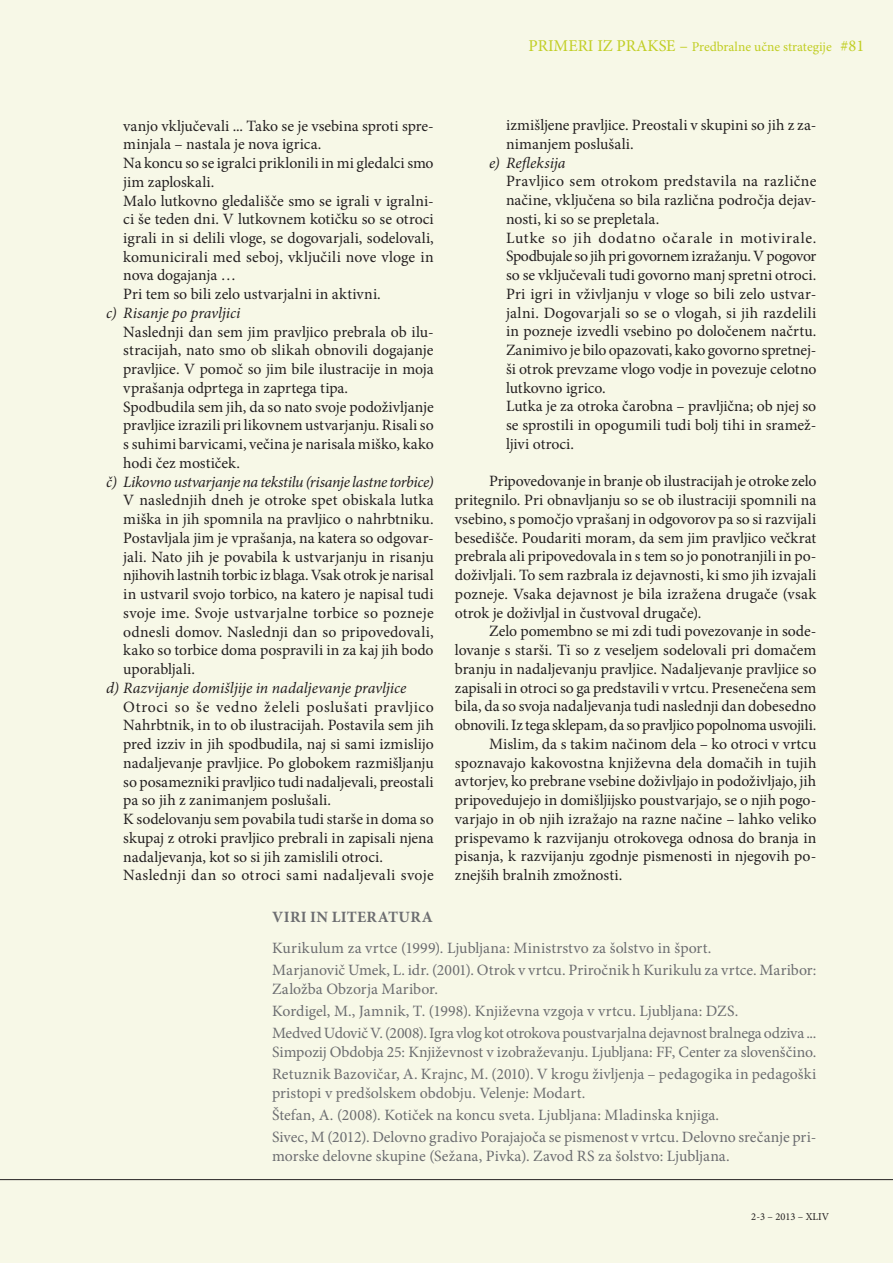
<style>
.page{position:relative;width:893px;height:1263px;background:#f7f8e7}
.page>*{position:absolute;margin:0;border:0;box-sizing:border-box;transform-origin:0 0}
.t1{font:15.75px/18.8px "Minion Pro";color:#231f20}
.t2{font:15.75px/22.2px "Minion Pro";color:#6c6d70}
.t3{font:italic 15.75px "Minion Pro";letter-spacing:-.01em;color:#231f20}
.t4{font:15.75px "Minion Pro";letter-spacing:-.02em;color:#231f20}
.t5{font:700 15.75px "Minion Pro";letter-spacing:.02em;color:#6c6d70}
.t6{font:13.5px "Minion Pro";color:#c1ce23}
.t7{font:10.5px "Minion Pro";color:#231f20}
.s1{font-size:16.5px}
</style>
<div class="page">
<hr style="left:0;top:1179px;width:893px;height:1px;background:#231f20">
<p class="t6" style="left:529px;top:38px;width:337px"><span class="s1">PRIMERI IZ PRAKSE –</span> Predbralne učne strategije <span class="s1">#81</span></p>
<p class="t1" style="left:123px;top:116px;width:312px">vanjo vključevali ... Tako se je vsebina sproti spre&shy;minjala – nastala je nova igrica.<br>Na koncu so se igralci priklonili in mi gledalci smo jim zaploskali.<br>Malo lutkovno gledališče smo se igrali v igralni&shy;ci še teden dni. V lutkovnem kotičku so se otroci igrali in si delili vloge, se dogovarjali, sodelovali, komunicirali med seboj, vključili nove vloge in nova dogajanja …<br>Pri tem so bili zelo ustvarjalni in aktivni.</p>
<p class="t3" style="left:106px;top:302px;width:136px">c) Risanje po pravljici</p>
<p class="t1" style="left:123px;top:322px;width:312px">Naslednji dan sem jim pravljico prebrala ob ilu&shy;stracijah, nato smo ob slikah obnovili dogajanje pravljice. V pomoč so jim bile ilustracije in moja vprašanja odprtega in zaprtega tipa.<br>Spodbudila sem jih, da so nato svoje podoživljanje pravljice izrazili pri likovnem ustvarjanju. Risali so s suhimi barvicami, večina je narisala miško, kako hodi čez mostiček.</p>
<p class="t3" style="left:106px;top:471px;width:329px">č) Likovno ustvarjanje na tekstilu (risanje lastne torbice)</p>
<p class="t1" style="left:123px;top:491px;width:312px;text-align:justify">V naslednjih dneh je otroke spet obiskala lutka miška in jih spomnila na pravljico o nahrbtniku.<br>Postavljala jim je vprašanja, na katera so odgovar&shy;jali. Nato jih je povabila k ustvarjanju in risanju njihovih lastnih torbic iz blaga. Vsak otrok je narisal in ustvaril svojo torbico, na katero je napisal tudi svoje ime. Svoje ustvarjalne torbice so pozneje odnesli domov. Naslednji dan so pripovedovali, kako so torbice doma pospravili in za kaj jih bodo uporabljali.</p>
<p class="t3" style="left:106px;top:677px;width:302px">d) Razvijanje domišljije in nadaljevanje pravljice</p>
<p class="t1" style="left:123px;top:697px;width:312px">Otroci so še vedno želeli poslušati pravljico Nahrbtnik, in to ob ilustracijah. Postavila sem jih pred izziv in jih spodbudila, naj si sami izmislijo nadaljevanje pravljice. Po globokem razmišljanju so posamezniki pravljico tudi nadaljevali, preostali pa so jih z zanimanjem poslušali.<br>K sodelovanju sem povabila tudi starše in doma so skupaj z otroki pravljico prebrali in zapisali njena nadaljevanja, kot so si jih zamislili otroci.<br>Naslednji dan so otroci sami nadaljevali svoje</p>
<p class="t1" style="left:506px;top:116px;width:312px">izmišljene pravljice. Preostali v skupini so jih z za&shy;nimanjem poslušali.</p>
<p class="t3" style="left:489px;top:152px;width:78px">e) Refleksija</p>
<p class="t1" style="left:506px;top:172px;width:312px">Pravljico sem otrokom predstavila na različne načine, vključena so bila različna področja dejav&shy;nosti, ki so se prepletala.<br>Lutke so jih dodatno očarale in motivirale.<br>Spodbujale so jih pri govornem izražanju. V pogovor so se vključevali tudi govorno manj spretni otroci.<br>Pri igri in vživljanju v vloge so bili zelo ustvar&shy;jalni. Dogovarjali so se o vlogah, si jih razdelili in pozneje izvedli vsebino po določenem načrtu.<br>Zanimivo je bilo opazovati, kako govorno spretnej&shy;ši otrok prevzame vlogo vodje in povezuje celotno lutkovno igrico.<br>Lutka je za otroka čarobna – pravljična; ob njej so se sprostili in opogumili tudi bolj tihi in sramež&shy;ljivi otroci.</p>
<p class="t1" style="left:455px;top:472px;width:363px;text-align:justify;text-indent:34px">Pripovedovanje in branje ob ilustracijah je otroke zelo pritegnilo. Pri obnavljanju so se ob ilustraciji spomnili na vsebino, s pomočjo vprašanj in odgovorov pa so si razvijali besedišče. Poudariti moram, da sem jim pravljico večkrat prebrala ali pripovedovala in s tem so jo ponotranjili in po&shy;doživljali. To sem razbrala iz dejavnosti, ki smo jih izvajali pozneje. Vsaka dejavnost je bila izražena drugače (vsak otrok je doživljal in čustvoval drugače).</p>
<p class="t1" style="left:489px;top:622px;width:329px">Zelo pomembno se mi zdi tudi povezovanje in sode-</p>
<p class="t1" style="left:455px;top:641px;width:363px">lovanje s starši. Ti so z veseljem sodelovali pri domačem</p>
<p class="t1" style="left:455px;top:659px;width:363px">branju in nadaljevanju pravljice. Nadaljevanje pravljice so</p>
<p class="t1" style="left:455px;top:678px;width:363px">zapisali in otroci so ga predstavili v vrtcu. Presenečena sem</p>
<p class="t1" style="left:455px;top:697px;width:363px">bila, da so svoja nadaljevanja tudi naslednji dan dobesedno</p>
<p class="t4" style="left:455px;top:714px;width:363px">obnovili. Iz tega sklepam, da so pravljico popolnoma usvojili.</p>
<p class="t1" style="left:489px;top:734px;width:329px">Mislim, da s takim načinom dela – ko otroci v vrtcu</p>
<p class="t1" style="left:455px;top:753px;width:363px">spoznavajo kakovostna književna dela domačih in tujih</p>
<p class="t1" style="left:455px;top:772px;width:363px">avtorjev, ko prebrane vsebine doživljajo in podoživljajo, jih</p>
<p class="t1" style="left:455px;top:791px;width:363px">pripovedujejo in domišljijsko poustvarjajo, se o njih pogo-</p>
<p class="t1" style="left:455px;top:809px;width:363px">varjajo in ob njih izražajo na razne načine – lahko veliko</p>
<p class="t1" style="left:455px;top:828px;width:363px">prispevamo k razvijanju otrokovega odnosa do branja in</p>
<p class="t1" style="left:455px;top:847px;width:363px">pisanja, k razvijanju zgodnje pismenosti in njegovih po-</p>
<p class="t1" style="left:455px;top:866px;width:169px">znejših bralnih zmožnosti.</p>
<p class="t5" style="left:272px;top:905px;width:162px">VIRI IN LITERATURA</p>
<p class="t2" style="left:272px;top:937px;width:546px">Kurikulum za vrtce (1999). Ljubljana: Ministrstvo za šolstvo in šport.<br>Marjanovič Umek, L. idr. (2001). Otrok v vrtcu. Priročnik h Kurikulu za vrtce. Maribor:</p>
<p class="t2" style="left:272px;top:978px;width:546px">Založba Obzorja Maribor.<br>Kordigel, M., Jamnik, T. (1998). Književna vzgoja v vrtcu. Ljubljana: DZS.<br>Medved Udovič V. (2008). Igra vlog kot otrokova poustvarjalna dejavnost bralnega odziva ...</p>
<p class="t2" style="left:272px;top:1041px;width:546px">Simpozij Obdobja 25: Književnost v izobraževanju. Ljubljana: FF, Center za slovenščino.<br>Retuznik Bazovičar, A. Krajnc, M. (2010). V krogu življenja – pedagogika in pedagoški</p>
<p class="t2" style="left:272px;top:1082px;width:546px">pristopi v predšolskem obdobju. Velenje: Modart.<br>Štefan, A. (2008). Kotiček na koncu sveta. Ljubljana: Mladinska knjiga.<br>Sivec, M (2012). Delovno gradivo Porajajoča se pismenost v vrtcu. Delovno srečanje pri-</p>
<p class="t2" style="left:272px;top:1145px;width:459px">morske delovne skupine (Sežana, Pivka). Zavod RS za šolstvo: Ljubljana.</p>
<p class="t7" style="left:751px;top:1210px;width:79px">2-3 – 2013 – XLIV</p>
</div>
